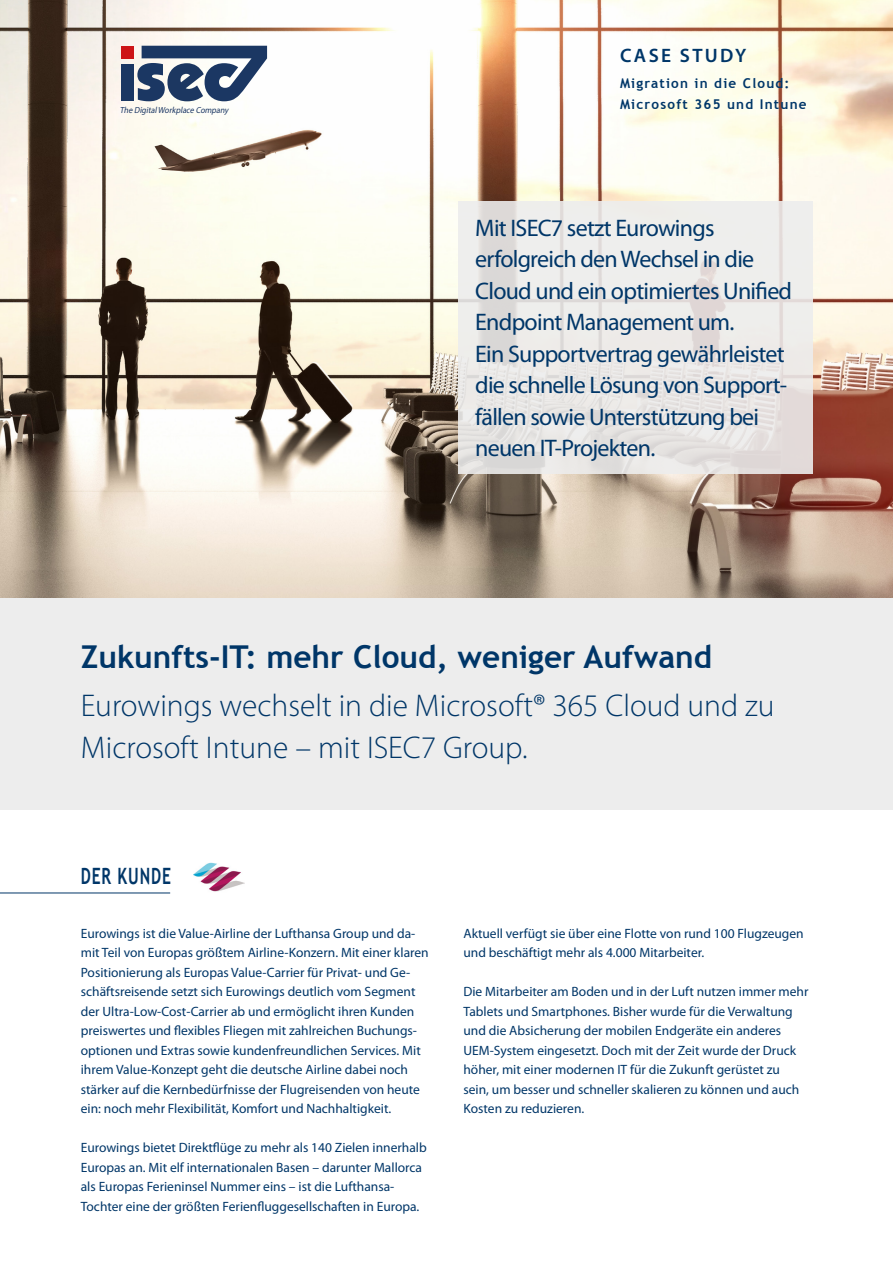
<style>
.page{position:relative;width:893px;height:1263px;background:#fff}
.page>*{position:absolute;margin:0;border:0;box-sizing:border-box;transform-origin:0 0}
.t1{font:300 31.5px/42px "Myriad Pro";color:#003668}
.t2{font:700 31.5px "Trebuchet MS";color:#003668}
.t3{font:24px/31.5px "Myriad Pro";letter-spacing:-.03em;color:#003668}
.t4{font:700 22.5px "Trebuchet MS";letter-spacing:.055em;color:#003668;scale:.7 1}
.t5{font:600 19.5px "Myriad Pro";letter-spacing:.12em;color:#003668}
.t6{font:13.5px/19.5px "Myriad Pro";color:#003668}
.t7{font:700 13.5px/20.7px "Trebuchet MS";letter-spacing:.09em;color:#003668}
.t8{font:italic 8.85px "Myriad Pro";color:#1b3763;scale:.93 1}
</style>
<div class="page">
<img style="left:0;top:0;width:893px;height:598px">
<hr style="left:0;top:892px;width:170px;height:1px;background:#003668">
<div style="left:121px;top:46px;width:13px;height:12px;background:#cd1417"></div>
<svg style="left:137px;top:46px;width:130px;height:55px"></svg>
<div style="left:121px;top:64px;width:13px;height:37px;background:#1b3763"></div>
<div style="left:0;top:598px;width:893px;height:212px;background:#ededed"></div>
<svg style="left:458px;top:201px;width:354px;height:272px;fill:#edebe9"></svg>
<img style="left:193px;top:862px;width:51px;height:30px">
<p class="t8" style="left:120px;top:105px;width:120px">The DigitalWorkplace Company</p>
<h3 class="t5" style="left:620px;top:44px;width:128px">CASE STUDY</h3>
<p class="t7" style="left:620px;top:73px;width:188px">Migration in die Cloud:<br>Microsoft 365 und Intune</p>
<p class="t3" style="left:475px;top:212px;width:318px">Mit ISEC7 setzt Eurowings erfolgreich den Wechsel in die<br>Cloud und ein optimiertes Unified<br>Endpoint Management um.<br>Ein Supportvertrag gewährleistet die schnelle Lösung von Support&shy;fällen sowie Unterstützung bei neuen IT-Projekten.</p>
<h1 class="t2" style="left:81px;top:637px;width:633px">Zukunfts-IT: mehr Cloud, weniger Aufwand</h1>
<h1 class="t1" style="left:81px;top:684px;width:695px">Eurowings wechselt in die Microsoft® 365 Cloud und zu<br>Microsoft Intune – mit ISEC7 Group.</h1>
<h3 class="t4" style="left:81px;top:862px;width:130px">DER KUNDE</h3>
<p class="t6" style="left:81px;top:923px;width:349px">Eurowings ist die Value-Airline der Lufthansa Group und da&shy;mit Teil von Europas größtem Airline-Konzern. Mit einer klaren Positionierung als Europas Value-Carrier für Privat- und Ge&shy;schäftsreisende setzt sich Eurowings deutlich vom Segment der Ultra-Low-Cost-Carrier ab und ermöglicht ihren Kunden preiswertes und flexibles Fliegen mit zahlreichen Buchungs&shy;optionen und Extras sowie kundenfreundlichen Services. Mit ihrem Value-Konzept geht die deutsche Airline dabei noch stärker auf die Kernbedürfnisse der Flugreisenden von heute ein: noch mehr Flexibilität, Komfort und Nachhaltigkeit.</p>
<p class="t6" style="left:81px;top:1137px;width:348px">Eurowings bietet Direktflüge zu mehr als 140 Zielen innerhalb Europas an. Mit elf internationalen Basen – darunter Mallorca als Europas Ferieninsel Nummer eins – ist die Lufthansa-Tochter eine der größten Ferienfluggesellschaften in Europa.</p>
<p class="t6" style="left:463px;top:923px;width:342px">Aktuell verfügt sie über eine Flotte von rund 100 Flugzeugen und beschäftigt mehr als 4.000 Mitarbeiter.</p>
<p class="t6" style="left:463px;top:981px;width:347px">Die Mitarbeiter am Boden und in der Luft nutzen immer mehr Tablets und Smartphones. Bisher wurde für die Verwaltung und die Absicherung der mobilen Endgeräte ein anderes UEM-System eingesetzt. Doch mit der Zeit wurde der Druck höher, mit einer modernen IT für die Zukunft gerüstet zu sein, um besser und schneller skalieren zu können und auch Kosten zu reduzieren.</p>
</div>
